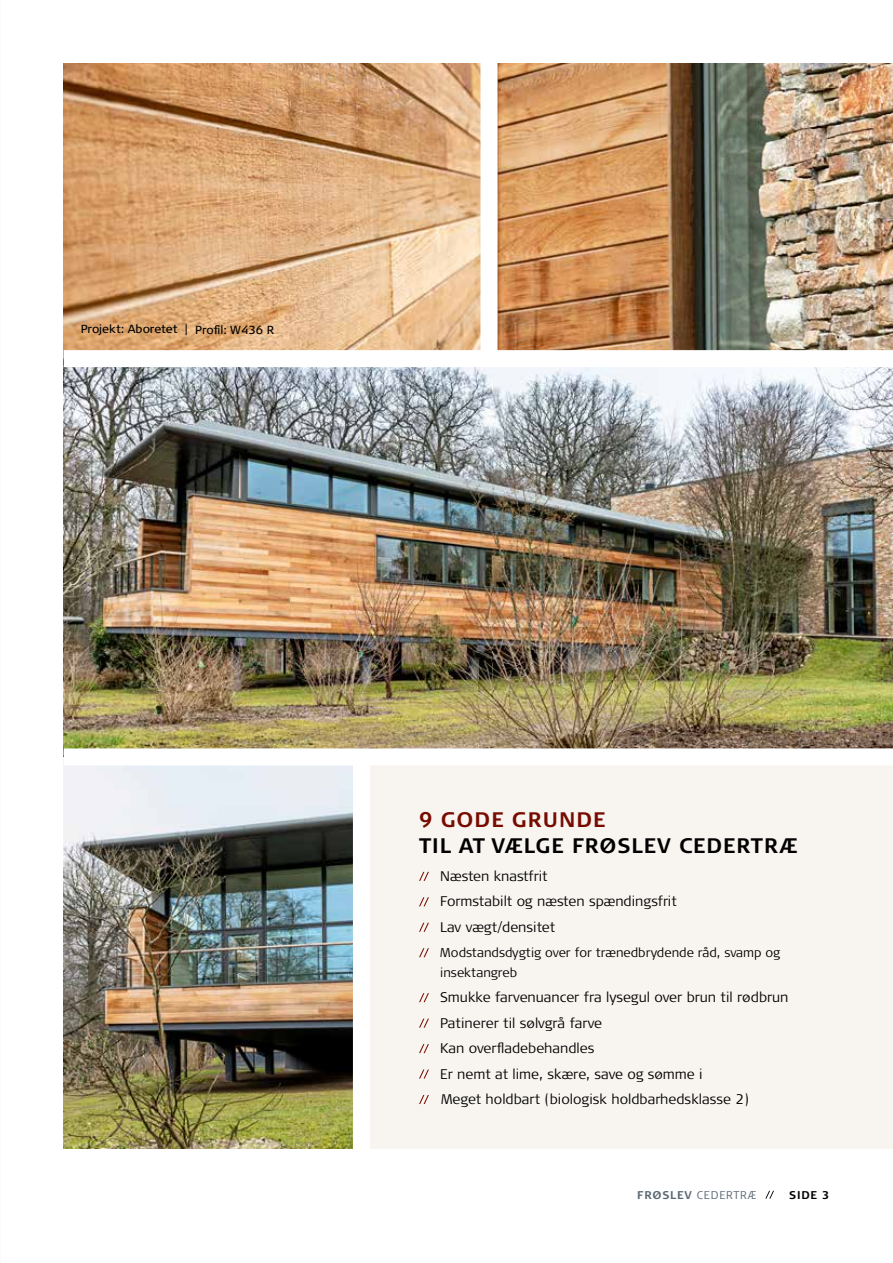
<style>
.page{position:relative;width:893px;height:1263px;background:#fff}
.page>*{position:absolute;margin:0;border:0;box-sizing:border-box;transform-origin:0 0}
.t1{font:700 21px "Signa Pro";letter-spacing:.045em;color:#000}
.t2{font:700 21px "Signa Pro";letter-spacing:.045em;color:#770b00}
.t3{font:300 13.95px/25.5px "Signa Pro";color:#000}
.t4{font:300 12.75px/19.5px "Signa Pro";color:#000}
.t5{font:11.7px "Signa Pro";color:#000}
.t6{font:300 11.25px "Signa Pro";letter-spacing:.07em;color:#5a6773}
.t7{font:700 11.25px "Signa Pro";color:#000}
.s1{font-weight:700}
</style>
<div class="page">
<svg style="left:765px;top:1191px;width:9px;height:8px"></svg>
<div style="left:361px;top:757px;width:532px;height:391px;background:#f8f5f1"></div>
<svg style="left:419px;top:872px;width:10px;height:9px"></svg>
<svg style="left:419px;top:897px;width:10px;height:9px"></svg>
<svg style="left:419px;top:923px;width:10px;height:9px"></svg>
<svg style="left:419px;top:948px;width:10px;height:9px"></svg>
<svg style="left:419px;top:993px;width:10px;height:9px"></svg>
<svg style="left:419px;top:1019px;width:10px;height:9px"></svg>
<svg style="left:419px;top:1044px;width:10px;height:9px"></svg>
<svg style="left:419px;top:1069px;width:10px;height:9px"></svg>
<svg style="left:419px;top:1095px;width:10px;height:9px"></svg>
<img style="left:64px;top:64px;width:416px;height:286px">
<img style="left:64px;top:765px;width:289px;height:383px">
<img style="left:497px;top:64px;width:396px;height:286px">
<img style="left:64px;top:367px;width:829px;height:381px">
<div style="left:353px;top:757px;width:17px;height:409px;background:#fff"></div>
<div style="left:64px;top:748px;width:829px;height:17px;background:#fff"></div>
<p class="t5" style="left:81px;top:321px;width:195px">Projekt: Aboretet | Profil: W436 R</p>
<h1 class="t2" style="left:419px;top:805px;width:188px">9 GODE GRUNDE</h1>
<h1 class="t1" style="left:419px;top:831px;width:380px">TIL AT VÆLGE FRØSLEV CEDERTRÆ</h1>
<p class="t3" style="left:440px;top:863px;width:238px">Næsten knastfrit<br>Formstabilt og næsten spændingsfrit<br>Lav vægt/densitet</p>
<p class="t4" style="left:440px;top:942px;width:341px">Modstandsdygtig over for trænedbrydende råd, svamp og insektangreb</p>
<p class="t3" style="left:440px;top:984px;width:350px">Smukke farvenuancer fra lysegul over brun til rødbrun Patinerer til sølvgrå farve<br>Kan overfladebehandles<br>Er nemt at lime, skære, save og sømme i<br>Meget holdbart (biologisk holdbarhedsklasse 2)</p>
<p class="t6" style="left:637px;top:1187px;width:121px"><span class="s1">FRØSLEV</span> CEDERTRÆ</p>
<p class="t7" style="left:789px;top:1187px;width:41px">SIDE 3</p>
</div>
